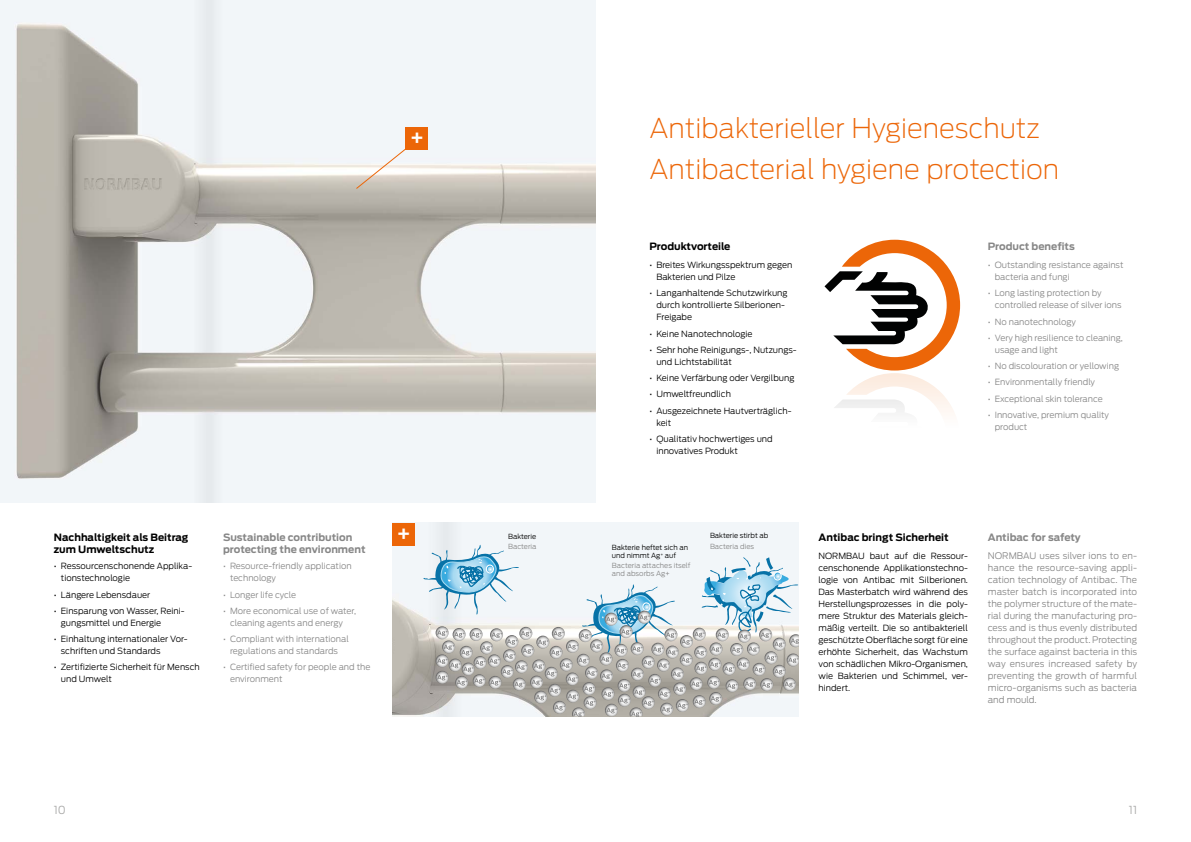
<style>
.page{position:relative;width:1191px;height:842px;background:#fff}
.page>*{position:absolute;margin:0;border:0;box-sizing:border-box;transform-origin:0 0}
.t1{font:200 27px "Antenna";color:#ec6608}
.t2{font:500 20.6px "Antenna";color:#fff}
.t3{font:300 11px "Antenna";color:#a8a8a7}
.t4{font:700 10px/12px "Antenna";color:#878787}
.t5{font:700 10px/12px "Antenna";color:#000}
.t6{font:300 9px/12px "Antenna";letter-spacing:.005em;color:#878787;text-align:justify}
.t7{font:300 8.5px/12px "Antenna";color:#000}
.t8{font:300 8.5px/12px "Antenna";color:#878787}
.t9{font:300 7px/8px "Antenna";color:#000}
.t10{font:300 7px/8px "Antenna";color:#878787}
</style>
<div class="page">
<svg style="left:824px;top:240px;width:136px;height:173px"></svg>
<div style="left:392px;top:523px;width:23px;height:23px;background:#ec6608"></div>
<img style="left:0;top:0;width:595px;height:503px">
<svg style="left:356px;top:140px;width:60px;height:49px"></svg>
<div style="left:405px;top:127px;width:23px;height:23px;background:#ec6608"></div>
<svg style="left:423px;top:545px;width:375px;height:171px"></svg>
<h2 class="t2" style="left:410px;top:126px;width:16px">+</h2>
<p class="t5" style="left:54px;top:531px;width:136px">Nachhaltigkeit als Beitrag zum Umweltschutz</p>
<p class="t7" style="left:61px;top:560px;width:133px;text-indent:-7px">• Ressourcenschonende Applika&shy;tionstechnologie</p>
<p class="t7" style="left:54px;top:588px;width:98px">• Längere Lebensdauer</p>
<p class="t7" style="left:61px;top:605px;width:125px;text-indent:-7px">• Einsparung von Wasser, Reini&shy;gungsmittel und Energie</p>
<p class="t7" style="left:61px;top:633px;width:128px;text-indent:-7px">• Einhaltung internationaler Vor&shy;schriften und Standards</p>
<p class="t7" style="left:61px;top:661px;width:140px;text-indent:-7px">• Zertifizierte Sicherheit für Mensch und Umwelt</p>
<p class="t4" style="left:223px;top:531px;width:144px">Sustainable contribution protecting the environment</p>
<p class="t8" style="left:230px;top:560px;width:123px;text-indent:-7px">• Resource-friendly application technology</p>
<p class="t8" style="left:223px;top:588px;width:75px">• Longer life cycle</p>
<p class="t8" style="left:230px;top:605px;width:128px;text-indent:-7px">• More economical use of water, cleaning agents and energy</p>
<p class="t8" style="left:223px;top:633px;width:127px;text-align:center">• Compliant with international regulations and standards</p>
<p class="t8" style="left:230px;top:661px;width:142px;text-indent:-7px">• Certified safety for people and the environment</p>
<h2 class="t2" style="left:396px;top:522px;width:16px">+</h2>
<h1 class="t1" style="left:649px;top:112px;width:392px">Antibakterieller Hygieneschutz</h1>
<h1 class="t1" style="left:649px;top:153px;width:411px">Antibacterial hygiene protection</h1>
<p class="t5" style="left:649px;top:241px;width:83px">Produktvorteile</p>
<p class="t7" style="left:656px;top:259px;width:137px;text-indent:-7px">• Breites Wirkungsspektrum gegen<br>Bakterien und Pilze</p>
<p class="t7" style="left:656px;top:287px;width:133px;text-indent:-7px">• Langanhaltende Schutzwirkung durch kontrollierte Silberionen-<br>Freigabe</p>
<p class="t7" style="left:649px;top:327px;width:105px">• Keine Nanotechnologie</p>
<p class="t7" style="left:656px;top:344px;width:142px;text-indent:-7px">• Sehr hohe Reinigungs-, Nutzungs&shy;und Lichtstabilität</p>
<p class="t7" style="left:649px;top:372px;width:147px">• Keine Verfärbung oder Vergilbung</p>
<p class="t7" style="left:649px;top:388px;width:83px">• Umweltfreundlich</p>
<p class="t7" style="left:656px;top:404px;width:137px;text-indent:-7px">• Ausgezeichnete Hautverträglich&shy;keit</p>
<p class="t7" style="left:656px;top:433px;width:118px;text-indent:-7px">• Qualitativ hochwertiges und innovatives Produkt</p>
<p class="t4" style="left:987px;top:241px;width:89px">Product benefits</p>
<p class="t8" style="left:994px;top:259px;width:130px;text-indent:-7px">• Outstanding resistance against bacteria and fungi</p>
<p class="t8" style="left:994px;top:287px;width:128px;text-indent:-7px">• Long lasting protection by controlled release of silver ions</p>
<p class="t8" style="left:987px;top:315px;width:90px">• No nanotechnology</p>
<p class="t8" style="left:994px;top:332px;width:130px;text-indent:-7px">• Very high resilience to cleaning, usage and light</p>
<p class="t8" style="left:987px;top:360px;width:133px">• No discolouration or yellowing</p>
<p class="t8" style="left:987px;top:376px;width:109px">• Environmentally friendly</p>
<p class="t8" style="left:987px;top:392px;width:117px">• Exceptional skin tolerance</p>
<p class="t8" style="left:994px;top:409px;width:116px;text-indent:-7px">• Innovative, premium quality product</p>
<p class="t9" style="left:508px;top:532px;width:30px">Bakterie</p>
<p class="t9" style="left:710px;top:532px;width:60px">Bakterie stirbt ab</p>
<p class="t9" style="left:612px;top:543px;width:78px">Bakterie heftet sich an und nimmt Ag<sup>+</sup> auf</p>
<p class="t10" style="left:508px;top:543px;width:30px">Bacteria</p>
<p class="t10" style="left:710px;top:542px;width:46px">Bacteria dies</p>
<p class="t10" style="left:612px;top:562px;width:80px">Bacteria attaches itself and absorbs Ag+</p>
<p class="t5" style="left:818px;top:531px;width:132px">Antibac bringt Sicherheit</p>
<p class="t7" style="left:818px;top:550px;width:151px;text-align:justify">NORMBAU baut auf die Ressour&shy;censchonende Applikationstechno&shy;logie von Antibac mit Silberionen.<br>Das Masterbatch wird während des Herstellungsprozesses in die poly&shy;mere Struktur des Materials gleich&shy;mäßig verteilt. Die so antibakteriell geschützte Oberfläche sorgt für eine erhöhte Sicherheit, das Wachstum von schädlichen Mikro-Organismen, wie Bakterien und Schimmel, ver&shy;hindert.</p>
<p class="t4" style="left:987px;top:531px;width:94px">Antibac for safety</p>
<p class="t6" style="left:987px;top:549px;width:151px">NORMBAU uses silver ions to en&shy;hance the resource-saving appli&shy;cation technology of Antibac. The master batch is incorporated into the polymer structure of the mate&shy;rial during the manufacturing pro&shy;cess and is thus evenly distributed throughout the product. Protecting the surface against bacteria in this way ensures increased safety by preventing the growth of harmful micro-organisms such as bacteria and mould.</p>
<p class="t3" style="left:54px;top:803px;width:14px">10</p>
<p class="t3" style="left:1128px;top:803px;width:10px">11</p>
</div>
